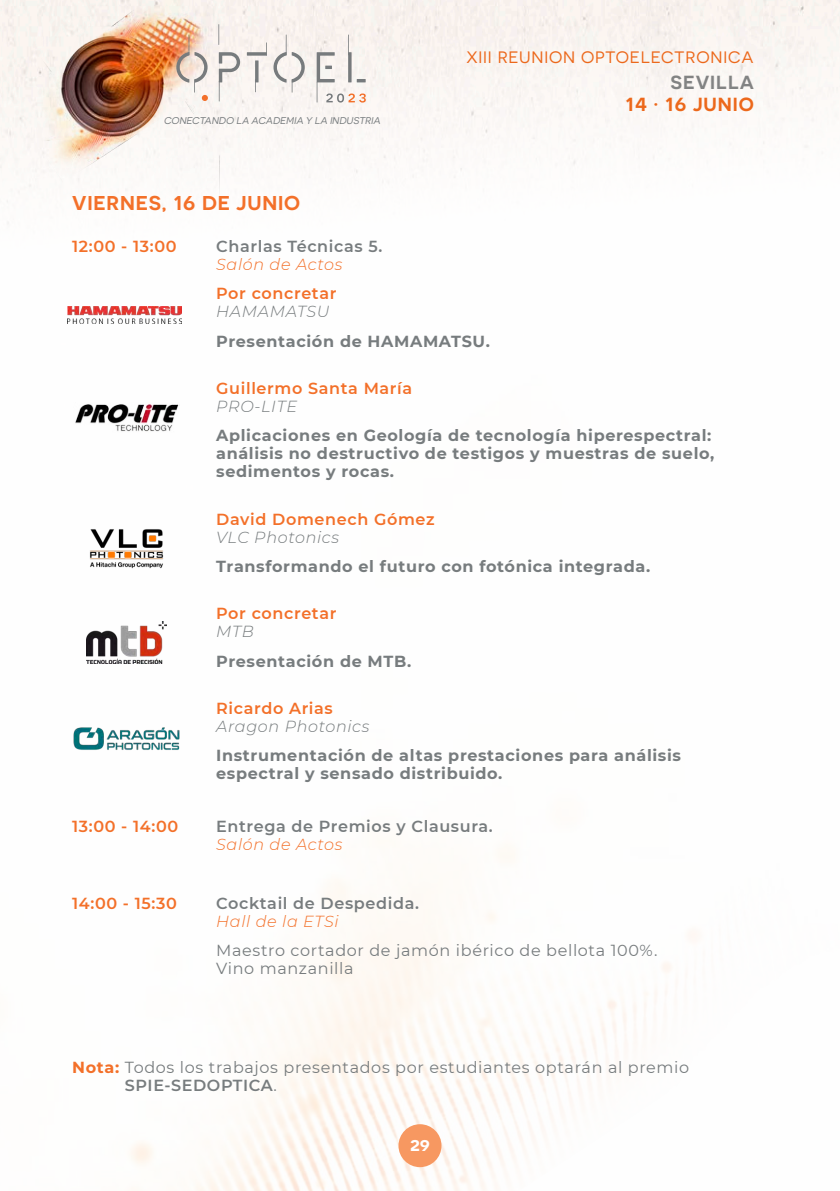
<style>
.page{position:relative;width:840px;height:1191px;background:#fff}
.page>*{position:absolute;margin:0;border:0;box-sizing:border-box;transform-origin:0 0}
.t1{font:600 20px "Novecentosanswide";letter-spacing:.04em;color:#f37029}
.t2{font:600 19.4px "Novecentosanswide";color:#fff}
.t3{font:600 19px "Novecentosanswide";letter-spacing:.05em;color:#ec681b}
.t4{font:600 19px "Novecentosanswide";letter-spacing:.05em;color:#828383}
.t5{font:16.6px "Novecentosanswide";letter-spacing:.05em;color:#ec681b}
.t6{font:700 16px/18px "Montserrat";letter-spacing:.04em;color:#777c7e}
.t7{font:16px/18px "Montserrat";letter-spacing:.04em;color:#777c7e}
.t8{font:600 16px/18px "Montserrat";letter-spacing:.04em;color:#f37029}
.t9{font:600 16px/18px "Montserrat";letter-spacing:.04em;color:#777c7e}
.t10{font:italic 300 16px/18px "Montserrat";letter-spacing:.04em;color:#777c7e}
.t11{font:italic 9.8px "Novecentosanswide";color:#777c7e}
.s1{font-weight:300;font-style:italic;color:#f37029}
.s2{font-weight:300;font-style:italic;color:#777c7e}
.s3{font-weight:600;font-style:normal;color:#f37029}
.s4{font-weight:700;color:#f37029}
.s5{font-weight:600}
</style>
<div class="page">
<img style="left:0;top:0;width:839px;height:310px">
<img style="left:41px;top:0;width:182px;height:209px">
<svg style="left:218px;top:24px;width:1px;height:21px"></svg>
<svg style="left:219px;top:52px;width:21px;height:49px"></svg>
<svg style="left:316px;top:35px;width:49px;height:68px"></svg>
<svg style="left:273px;top:35px;width:31px;height:58px"></svg>
<svg style="left:247px;top:42px;width:20px;height:50px"></svg>
<svg style="left:176px;top:35px;width:32px;height:66px"></svg>
<img style="left:67px;top:310px;width:630px;height:881px">
<div style="left:398px;top:1124px;width:43px;height:43px;background:#f79861;border-radius:50%"></div>
<img style="left:72px;top:723px;width:108px;height:31px">
<img style="left:73px;top:402px;width:106px;height:32px">
<img style="left:68px;top:306px;width:113px;height:18px">
<img style="left:82px;top:522px;width:88px;height:53px">
<img style="left:86px;top:621px;width:80px;height:42px">
<p class="t11" style="left:164px;top:115px;width:220px">CONECTANDO LA ACADEMIA Y LA INDUSTRIA</p>
<p class="t1" style="left:72px;top:191px;width:229px">VIERNES, 16 DE JUNIO</p>
<p class="t5" style="left:466px;top:48px;width:288px">XIII REUNION OPTOELECTRONICA</p>
<p class="t4" style="left:670px;top:70px;width:85px">SEVILLA</p>
<p class="t3" style="left:625px;top:93px;width:130px">14 · 16 JUNIO</p>
<p class="t8" style="left:72px;top:236px;width:106px">12:00 - 13:00</p>
<p class="t9" style="left:216px;top:236px;width:167px">Charlas Técnicas 5.<br><span class="s1">Salón de Actos</span></p>
<p class="t8" style="left:216px;top:284px;width:122px">Por concretar<br><span class="s2">HAMAMATSU</span></p>
<p class="t6" style="left:216px;top:331px;width:275px">Presentación de HAMAMATSU.</p>
<p class="t8" style="left:216px;top:378px;width:197px">Guillermo Santa María<br><span class="s2">PRO-LITE</span></p>
<p class="t6" style="left:216px;top:426px;width:499px">Aplicaciones en Geología de tecnología hiperespectral: análisis no destructivo de testigos y muestras de suelo, sedimentos y rocas.</p>
<p class="t8" style="left:216px;top:509px;width:220px">David Domenech Gómez<br><span class="s2">VLC Photonics</span></p>
<p class="t6" style="left:216px;top:556px;width:435px">Transformando el futuro con fotónica integrada.</p>
<p class="t8" style="left:216px;top:604px;width:122px">Por concretar<br><span class="s2">MTB</span></p>
<p class="t6" style="left:216px;top:651px;width:196px">Presentación de MTB.</p>
<p class="t10" style="left:216px;top:699px;width:155px"><span class="s3">Ricardo Arias<br></span>Aragon Photonics</p>
<p class="t6" style="left:216px;top:746px;width:466px">Instrumentación de altas prestaciones para análisis espectral y sensado distribuido.</p>
<p class="t8" style="left:72px;top:817px;width:108px">13:00 - 14:00</p>
<p class="t9" style="left:216px;top:817px;width:278px">Entrega de Premios y Clausura.<br><span class="s1">Salón de Actos</span></p>
<p class="t8" style="left:72px;top:893px;width:106px">14:00 - 15:30</p>
<p class="t9" style="left:216px;top:893px;width:204px">Cocktail de Despedida.<br><span class="s1">Hall de la ETSi</span></p>
<p class="t7" style="left:216px;top:941px;width:442px">Maestro cortador de jamón ibérico de bellota 100%.<br>Vino manzanilla</p>
<p class="t7" style="left:125px;top:1057px;width:565px;text-indent:-52px"><span class="s4">Nota:</span> Todos los trabajos presentados por estudiantes optarán al premio<br><span class="s5">SPIE-SEDOPTICA</span>.</p>
<p class="t2" style="left:410px;top:1132px;width:21px">29</p>
</div>
